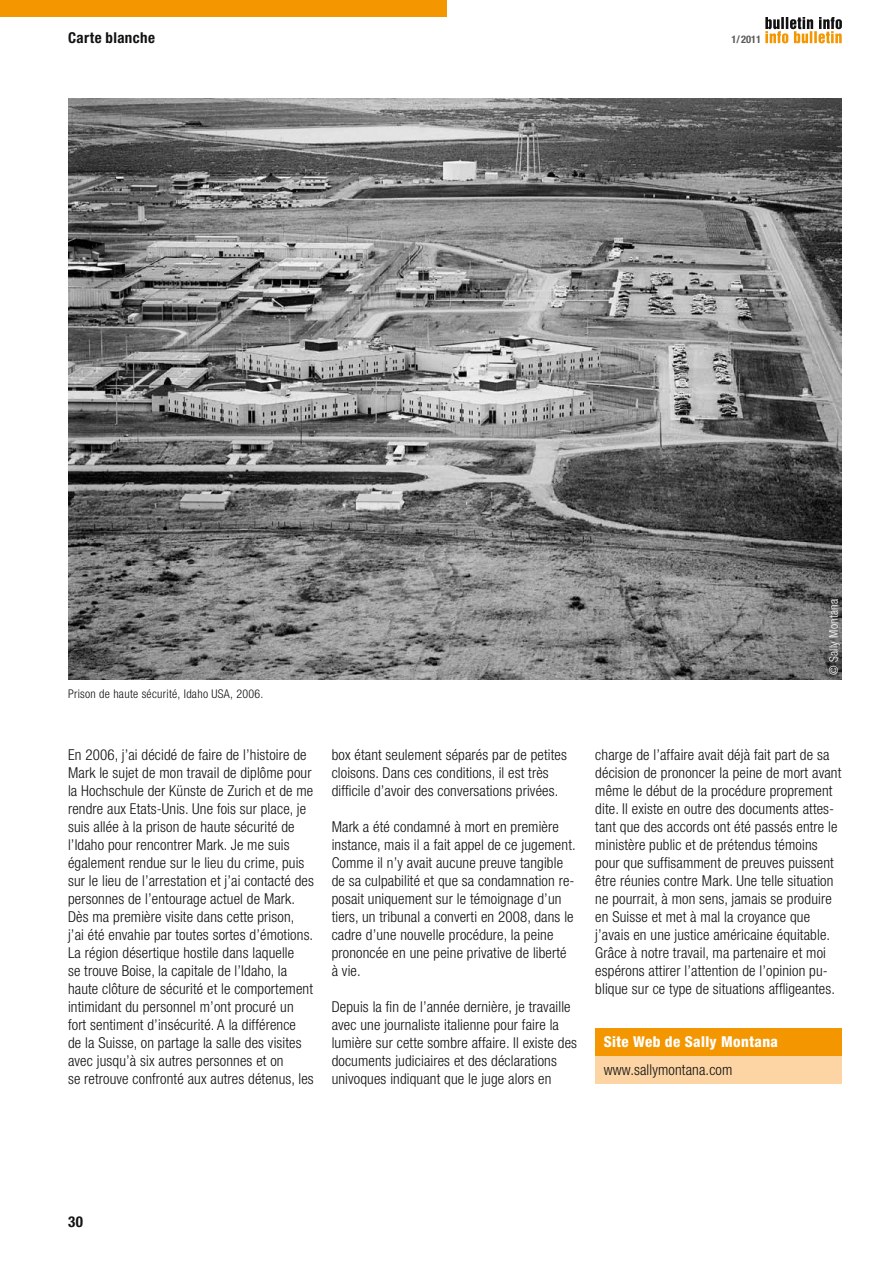
<style>
.page{position:relative;width:893px;height:1263px;background:#fff}
.page>*{position:absolute;margin:0;border:0;box-sizing:border-box;transform-origin:0 0}
._03_Grundtext{font:300 condensed 15px/18px "Helvetica Neue LT Std";letter-spacing:.01em;color:#111}
._11_Titel_in_Box{font:800 condensed 15px "Helvetica Neue LT Std";letter-spacing:.025em;color:#fff}
._12_Text_in_Box{font:300 condensed 15px "Helvetica Neue LT Std";letter-spacing:.01em;color:#111}
._00_Pagina_links{font:700 condensed 15px "Helvetica Neue LT Std";letter-spacing:.025em;color:#111}
._08_Bildlegende{font:300 condensed 12px "Helvetica Neue LT Std";letter-spacing:.025em;color:#111}
._08b_Fotonachweis{font:300 condensed 12px "Helvetica Neue LT Std";letter-spacing:.025em;color:#fff}
.t1{font:700 condensed 10.5px "Helvetica Neue LT Std";color:#5a5a58}
</style>
<div class="page">
<div style="left:0;top:0;width:446px;height:17px;background:#f49600"></div>
<svg style="left:765px;top:17px;width:77px;height:26px"></svg>
<div style="left:595px;top:1028px;width:247px;height:28px;background:#f49600"></div>
<div style="left:595px;top:1056px;width:247px;height:28px;background:#fdd5a5"></div>
<img style="left:68px;top:99px;width:774px;height:580px">
<p class="_00_Pagina_links" style="left:68px;top:29px;width:89px">Carte blanche</p>
<p class="t1" style="left:732px;top:33px;width:31px">1/2011</p>
<p class="_08_Bildlegende" style="left:68px;top:686px;width:197px">Prison de haute sécurité, Idaho USA, 2006.</p>
<p class="_08b_Fotonachweis" style="left:827px;top:675px;width:78px;rotate:-90deg">© Sally Montana</p>
<p class="_03_Grundtext" style="left:68px;top:745px;width:247px">En 2006, j’ai décidé de faire de l’histoire de Mark le sujet de mon travail de diplôme pour la Hochschule der Künste de Zurich et de me rendre aux Etats-Unis. Une fois sur place, je suis allée à la prison de haute sécurité de l’Idaho pour rencontrer Mark. Je me suis également rendue sur le lieu du crime, puis sur le lieu de l’arrestation et j’ai contacté des personnes de l’entourage actuel de Mark.<br>Dès ma première visite dans cette prison, j’ai été envahie par toutes sortes d’émotions.<br>La région désertique hostile dans laquelle<br>se trouve Boise, la capitale de l’Idaho, la haute clôture de sécurité et le comportement intimidant du personnel m’ont procuré un fort sentiment d’insécurité. A la différence<br>de la Suisse, on partage la salle des visites avec jusqu’à six autres personnes et on<br>se retrouve confronté aux autres détenus, les</p>
<p class="_03_Grundtext" style="left:332px;top:745px;width:237px">box étant seulement séparés par de petites cloisons. Dans ces conditions, il est très difficile d’avoir des conversations privées.</p>
<p class="_03_Grundtext" style="left:332px;top:817px;width:246px">Mark a été condamné à mort en première instance, mais il a fait appel de ce jugement.<br>Comme il n’y avait aucune preuve tangible de sa culpabilité et que sa condamnation re&shy;posait uniquement sur le témoignage d’un tiers, un tribunal a converti en 2008, dans le cadre d’une nouvelle procédure, la peine prononcée en une peine privative de liberté à vie.</p>
<p class="_03_Grundtext" style="left:332px;top:997px;width:247px">Depuis la fin de l’année dernière, je travaille avec une journaliste italienne pour faire la lumière sur cette sombre affaire. Il existe des documents judiciaires et des déclarations univoques indiquant que le juge alors en</p>
<p class="_03_Grundtext" style="left:595px;top:745px;width:247px">charge de l’affaire avait déjà fait part de sa décision de prononcer la peine de mort avant même le début de la procédure proprement dite. Il existe en outre des documents attes&shy;tant que des accords ont été passés entre le ministère public et de prétendus témoins pour que suffisamment de preuves puissent être réunies contre Mark. Une telle situation ne pourrait, à mon sens, jamais se produire en Suisse et met à mal la croyance que j’avais en une justice américaine équitable.<br>Grâce à notre travail, ma partenaire et moi espérons attirer l’attention de l’opinion pu&shy;blique sur ce type de situations affligeantes.</p>
<p class="_11_Titel_in_Box" style="left:604px;top:1033px;width:176px">Site Web de Sally Montana</p>
<p class="_12_Text_in_Box" style="left:604px;top:1061px;width:130px">www.sallymontana.com</p>
<p class="_00_Pagina_links" style="left:68px;top:1212px;width:17px">30</p>
</div>
